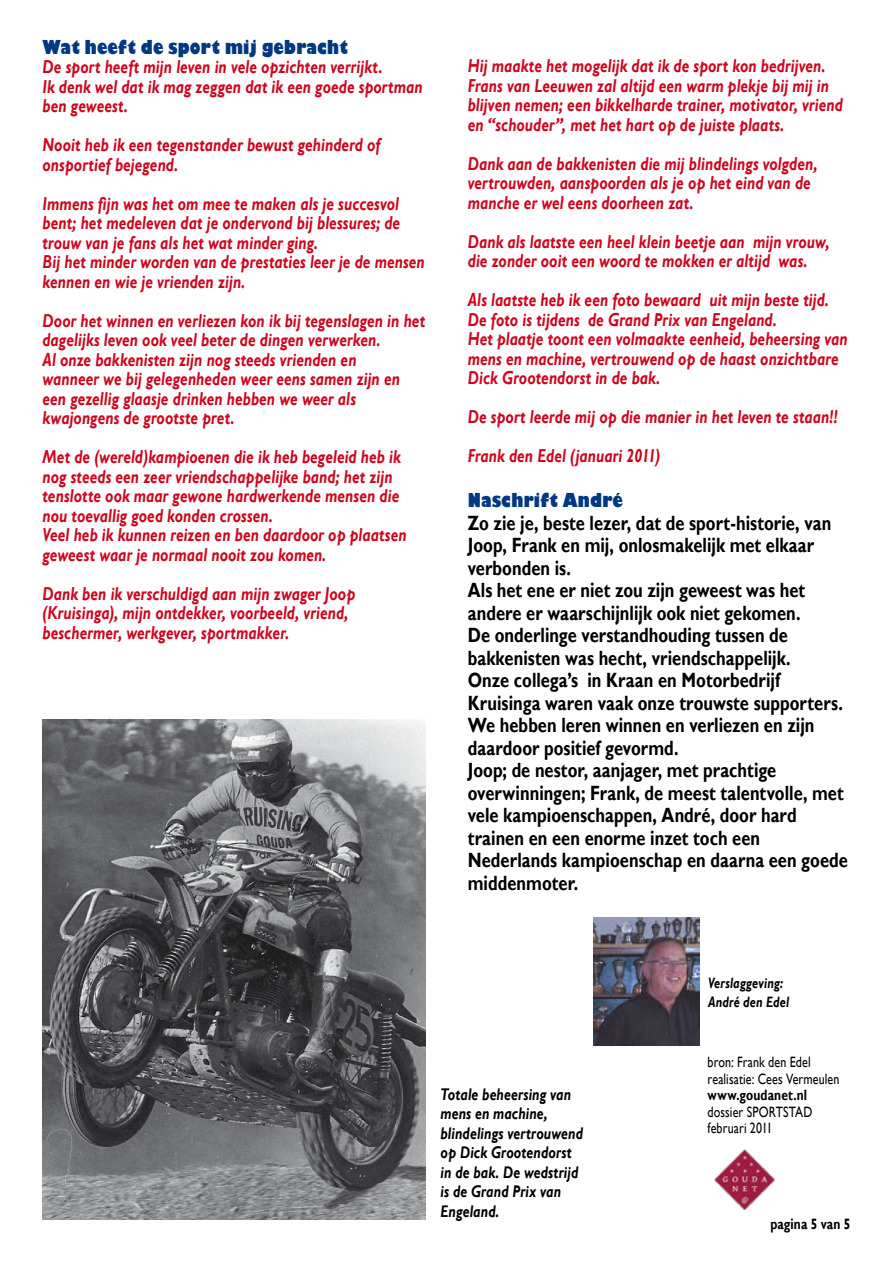
<style>
.page{position:relative;width:893px;height:1263px;background:#fff}
.page>*{position:absolute;margin:0;border:0;box-sizing:border-box;transform-origin:0 0}
.t1{font:700 20.7px/22.5px "Gill Sans";color:#000;scale:.8 1}
.t2{font:italic 700 18.75px/19.5px "Gill Sans";letter-spacing:.005em;color:#cc071e;scale:.8 1}
.t3{font:800 18.75px "Gill Sans";letter-spacing:.01em;color:#003882;scale:.8 1}
.t4{font:italic 700 16.8px/19.5px "Gill Sans";letter-spacing:.005em;color:#000;scale:.8 1}
.t5{font:15px/16.5px "Gill Sans";letter-spacing:.01em;color:#000;scale:.8 1}
.t6{font:italic 700 15px/19.5px "Gill Sans";letter-spacing:.01em;color:#000;scale:.8 1}
.t7{font:700 15px "Gill Sans";letter-spacing:.01em;color:#000;scale:.8 1}
</style>
<div class="page">
<img style="left:593px;top:918px;width:106px;height:127px">
<img style="left:714px;top:1149px;width:61px;height:60px">
<img style="left:43px;top:720px;width:382px;height:499px">
<p class="t3" style="left:43px;top:35px;width:383px">Wat heeft de sport mij gebracht</p>
<p class="t2" style="left:43px;top:58px;width:477px">De sport heeft mijn leven in vele opzichten verrijkt.<br>Ik denk wel dat ik mag zeggen dat ik een goede sportman ben geweest.</p>
<p class="t2" style="left:43px;top:136px;width:424px">Nooit heb ik een tegenstander bewust gehinderd of onsportief bejegend.</p>
<p class="t2" style="left:43px;top:194px;width:479px">Immens fijn was het om mee te maken als je succesvol bent; het medeleven dat je ondervond bij blessures; de trouw van je fans als het wat minder ging.<br>Bij het minder worden van de prestaties leer je de mensen kennen en wie je vrienden zijn.</p>
<p class="t2" style="left:43px;top:311px;width:480px">Door het winnen en verliezen kon ik bij tegenslagen in het dagelijks leven ook veel beter de dingen verwerken.<br>Al onze bakkenisten zijn nog steeds vrienden en<br>wanneer we bij gelegenheden weer eens samen zijn en een gezellig glaasje drinken hebben we weer als kwajongens de grootste pret.</p>
<p class="t2" style="left:43px;top:448px;width:457px">Met de (wereld)kampioenen die ik heb begeleid heb ik nog steeds een zeer vriendschappelijke band; het zijn tenslotte ook maar gewone hardwerkende mensen die nou toevallig goed konden crossen.<br>Veel heb ik kunnen reizen en ben daardoor op plaatsen geweest waar je normaal nooit zou komen.</p>
<p class="t2" style="left:43px;top:584px;width:393px">Dank ben ik verschuldigd aan mijn zwager Joop (Kruisinga), mijn ontdekker, voorbeeld, vriend, beschermer, werkgever, sportmakker.</p>
<p class="t2" style="left:468px;top:57px;width:470px">Hij maakte het mogelijk dat ik de sport kon bedrijven.<br>Frans van Leeuwen zal altijd een warm plekje bij mij in blijven nemen; een bikkelharde trainer, motivator, vriend en “schouder”, met het hart op de juiste plaats.</p>
<p class="t2" style="left:468px;top:154px;width:439px">Dank aan de bakkenisten die mij blindelings volgden, vertrouwden, aanspoorden als je op het eind van de manche er wel eens doorheen zat.</p>
<p class="t2" style="left:468px;top:232px;width:454px">Dank als laatste een heel klein beetje aan mijn vrouw, die zonder ooit een woord te mokken er altijd was.</p>
<p class="t2" style="left:468px;top:291px;width:476px">Als laatste heb ik een foto bewaard uit mijn beste tijd.<br>De foto is tijdens de Grand Prix van Engeland.<br>Het plaatje toont een volmaakte eenheid, beheersing van mens en machine, vertrouwend op de haast onzichtbare Dick Grootendorst in de bak.</p>
<p class="t2" style="left:468px;top:398px;width:464px;line-height:39px">De sport leerde mij op die manier in het leven te staan!!<br>Frank den Edel (januari 2011)</p>
<p class="t3" style="left:468px;top:489px;width:196px">Naschrift André</p>
<p class="t1" style="left:468px;top:512px;width:477px">Zo zie je, beste lezer, dat de sport-historie, van Joop, Frank en mij, onlosmakelijk met elkaar verbonden is.<br>Als het ene er niet zou zijn geweest was het andere er waarschijnlijk ook niet gekomen.<br>De onderlinge verstandhouding tussen de bakkenisten was hecht, vriendschappelijk.<br>Onze collega’s in Kraan en Motorbedrijf Kruisinga waren vaak onze trouwste supporters.<br>We hebben leren winnen en verliezen en zijn daardoor positief gevormd.<br>Joop; de nestor, aanjager, met prachtige overwinningen; Frank, de meest talentvolle, met vele kampioenschappen, André, door hard trainen en een enorme inzet toch een Nederlands kampioenschap en daarna een goede middenmoter.</p>
<p class="t4" style="left:441px;top:1085px;width:180px">Totale beheersing van mens en machine, blindelings vertrouwend op Dick Grootendorst in de bak. De wedstrijd is de Grand Prix van<br>Engeland.</p>
<p class="t6" style="left:708px;top:973px;width:103px">Verslaggeving:<br>André den Edel</p>
<p class="t5" style="left:708px;top:1054px;width:166px">bron: Frank den Edel realisatie: Cees Vermeulen</p>
<p class="t7" style="left:708px;top:1086px;width:126px">www.goudanet.nl</p>
<p class="t5" style="left:708px;top:1104px;width:133px">dossier SPORTSTAD februari 2011</p>
<p class="t7" style="left:770px;top:1215px;width:102px">pagina 5 van 5</p>
</div>
